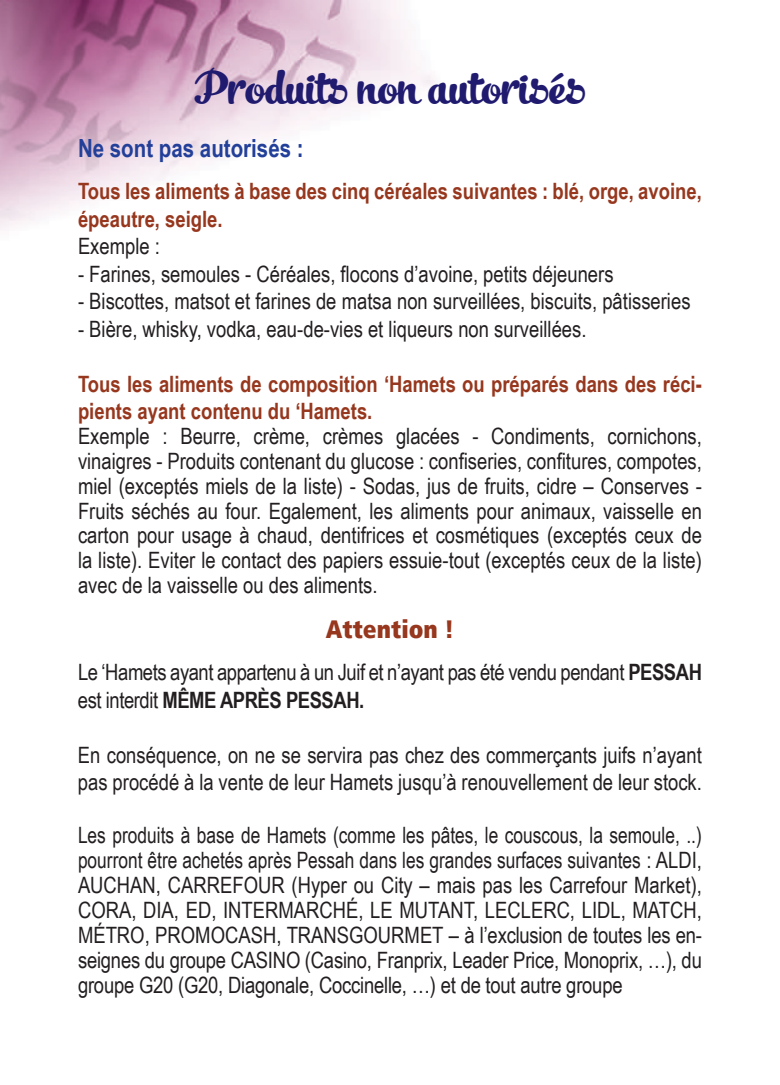
<style>
.page{position:relative;width:780px;height:1085px;background:#fff}
.page>*{position:absolute;margin:0;border:0;box-sizing:border-box;transform-origin:0 0}
.t1{font:35px "UVF Slim Tony";color:#201b6f}
.t2{font:700 25px "Arial Narrow";color:#223f99}
.t3{font:25px "Frutiger 87 Cond Extra Blk";color:#96371e}
.t4{font:22.5px/24.8px "Arial Narrow";color:#231f20;text-align:justify}
.t5{font:22.5px/25px "Arial Narrow";color:#231f20;text-align:justify;scale:.94 1}
.t6{font:700 22.5px/27.5px "Arial Narrow";color:#96371e}
.t7{font:22.5px/27.5px "Arial Narrow";letter-spacing:-.02em;color:#231f20}
.s1{font-weight:700}
</style>
<div class="page">
<img style="left:0;top:0;width:435px;height:230px">
<h1 class="t1" style="left:194px;top:72px;width:392px">Produits non autorisés</h1>
<p class="t2" style="left:78px;top:129px;width:227px">Ne sont pas autorisés :</p>
<p class="t6" style="left:78px;top:176px;width:625px">Tous les aliments à base des cinq céréales suivantes : blé, orge, avoine, épeautre, seigle.</p>
<p class="t4" style="left:78px;top:233px;width:84px">Exemple :</p>
<p class="t4" style="left:78px;top:261px;width:537px">- Farines, semoules - Céréales, flocons d’avoine, petits déjeuners</p>
<p class="t4" style="left:78px;top:288px;width:614px">- Biscottes, matsot et farines de matsa non surveillées, biscuits, pâtisseries</p>
<p class="t4" style="left:78px;top:316px;width:510px">- Bière, whisky, vodka, eau-de-vies et liqueurs non surveillées.</p>
<p class="t6" style="left:78px;top:369px;width:625px">Tous les aliments de composition ‘Hamets ou préparés dans des réci&shy;pients ayant contenu du ‘Hamets.</p>
<p class="t4" style="left:78px;top:423px;width:625px">Exemple : Beurre, crème, crèmes glacées - Condiments, cornichons, vinaigres - Produits contenant du glucose : confiseries, confitures, compotes, miel (exceptés miels de la liste) - Sodas, jus de fruits, cidre – Conserves - Fruits séchés au four. Egalement, les aliments pour animaux, vaisselle en carton pour usage à chaud, dentifrices et cosmétiques (exceptés ceux de la liste). Eviter le contact des papiers essuie-tout (exceptés ceux de la liste) avec de la vaisselle ou des aliments.</p>
<p class="t3" style="left:326px;top:613px;width:130px">Attention !</p>
<p class="t7" style="left:78px;top:657px;width:625px">Le ‘Hamets ayant appartenu à un Juif et n’ayant pas été vendu pendant <span class="s1">PESSAH </span>est interdit <span class="s1">MÊME APRÈS PESSAH.</span></p>
<p class="t4" style="left:78px;top:740px;width:625px;line-height:27.5px">En conséquence, on ne se servira pas chez des commerçants juifs n’ayant pas procédé à la vente de leur Hamets jusqu’à renouvellement de leur stock.</p>
<p class="t5" style="left:78px;top:821px;width:665px">Les produits à base de Hamets (comme les pâtes, le couscous, la semoule, ..) pourront être achetés après Pessah dans les grandes surfaces suivantes : ALDI, AUCHAN, CARREFOUR (Hyper ou City – mais pas les Carrefour Market), CORA, DIA, ED, INTERMARCHÉ, LE MUTANT, LECLERC, LIDL, MATCH, MÉTRO, PROMOCASH, TRANSGOURMET – à l’exclusion de toutes les en&shy;seignes du groupe CASINO (Casino, Franprix, Leader Price, Monoprix, …), du groupe G20 (G20, Diagonale, Coccinelle, …) et de tout autre groupe</p>
</div>
